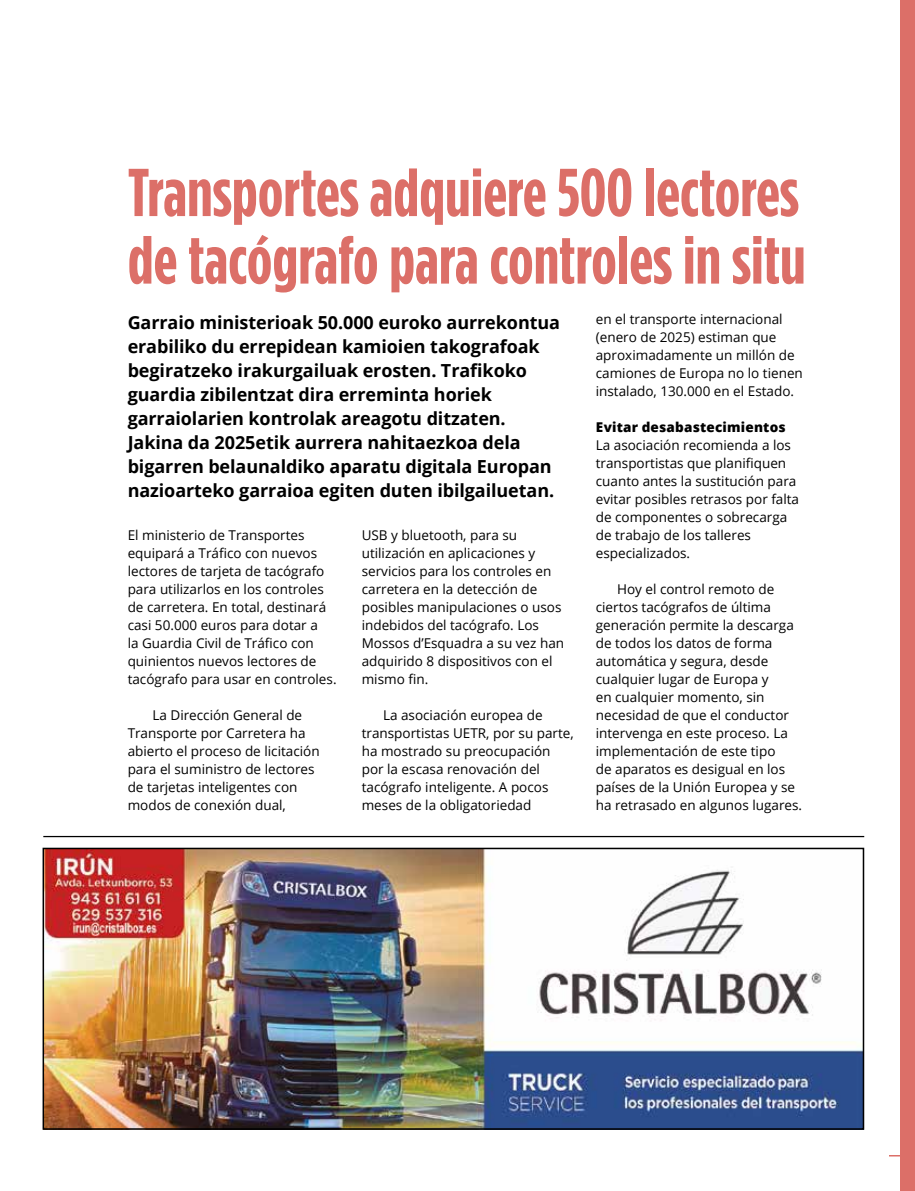
<style>
.page{position:relative;width:915px;height:1191px;background:#fff}
.page>*{position:absolute;margin:0;border:0;box-sizing:border-box;transform-origin:0 0}
.t1{font:700 67.5px/67.5px "Gotham Condensed";color:#dc6f68}
.t2{font:700 18px/24px "Open Sans";letter-spacing:-.005em;color:#000}
.t3{font:13.5px/18px "Open Sans";color:#000}
.t4{font:800 13.5px "Open Sans";letter-spacing:.015em;color:#000}
</style>
<div class="page">
<hr style="left:827px;top:1155px;width:87px;height:1px;background:#dc6f68">
<div style="left:900px;top:0;width:14px;height:1191px;background:#dc6f68"></div>
<div style="left:0;top:825px;width:888px;height:366px;background:#fff"></div>
<img style="left:46px;top:850px;width:814px;height:276px">
<div style="left:43px;top:847px;width:820px;height:282px;border:2px solid #000"></div>
<hr style="left:43px;top:836px;width:820px;height:1px;background:#000">
<h1 class="t1" style="left:128px;top:158px;width:679px">Transportes adquiere 500 lectores de tacógrafo para controles in situ</h1>
<p class="t2" style="left:128px;top:309px;width:434px">Garraio ministerioak 50.000 euroko aurrekontua erabiliko du errepidean kamioien takografoak begiratzeko irakurgailuak erosten. Trafikoko guardia zibilentzat dira erreminta horiek garraiolarien kontrolak areagotu ditzaten.<br>Jakina da 2025etik aurrera nahitaezkoa dela bigarren belaunaldiko aparatu digitala Europan nazioarteko garraioa egiten duten ibilgailuetan.</p>
<p class="t3" style="left:128px;top:526px;width:210px">El ministerio de Transportes equipará a Tráfico con nuevos lectores de tarjeta de tacógrafo para utilizarlos en los controles de carretera. En total, destinará casi 50.000 euros para dotar a<br>la Guardia Civil de Tráfico con quinientos nuevos lectores de tacógrafo para usar en controles.</p>
<p class="t3" style="left:128px;top:706px;width:193px;text-indent:25px">La Dirección General de<br>Transporte por Carretera ha abierto el proceso de licitación para el suministro de lectores de tarjetas inteligentes con modos de conexión dual,</p>
<p class="t3" style="left:361px;top:526px;width:204px">USB y bluetooth, para su utilización en aplicaciones y servicios para los controles en carretera en la detección de posibles manipulaciones o usos indebidos del tacógrafo. Los<br>Mossos d’Esquadra a su vez han adquirido 8 dispositivos con el mismo fin.</p>
<p class="t3" style="left:361px;top:706px;width:213px;text-indent:21px">La asociación europea de transportistas UETR, por su parte, ha mostrado su preocupación por la escasa renovación del tacógrafo inteligente. A pocos meses de la obligatoriedad</p>
<p class="t3" style="left:595px;top:310px;width:208px">en el transporte internacional (enero de 2025) estiman que aproximadamente un millón de camiones de Europa no lo tienen instalado, 130.000 en el Estado.</p>
<p class="t4" style="left:595px;top:417px;width:191px">Evitar desabastecimientos</p>
<p class="t3" style="left:595px;top:436px;width:205px">La asociación recomienda a los transportistas que planifiquen cuanto antes la sustitución para evitar posibles retrasos por falta de componentes o sobrecarga de trabajo de los talleres especializados.</p>
<p class="t3" style="left:595px;top:580px;width:208px;text-indent:21px">Hoy el control remoto de ciertos tacógrafos de última generación permite la descarga de todos los datos de forma automática y segura, desde cualquier lugar de Europa y<br>en cualquier momento, sin necesidad de que el conductor intervenga en este proceso. La implementación de este tipo<br>de aparatos es desigual en los países de la Unión Europea y se ha retrasado en algunos lugares.</p>
</div>
